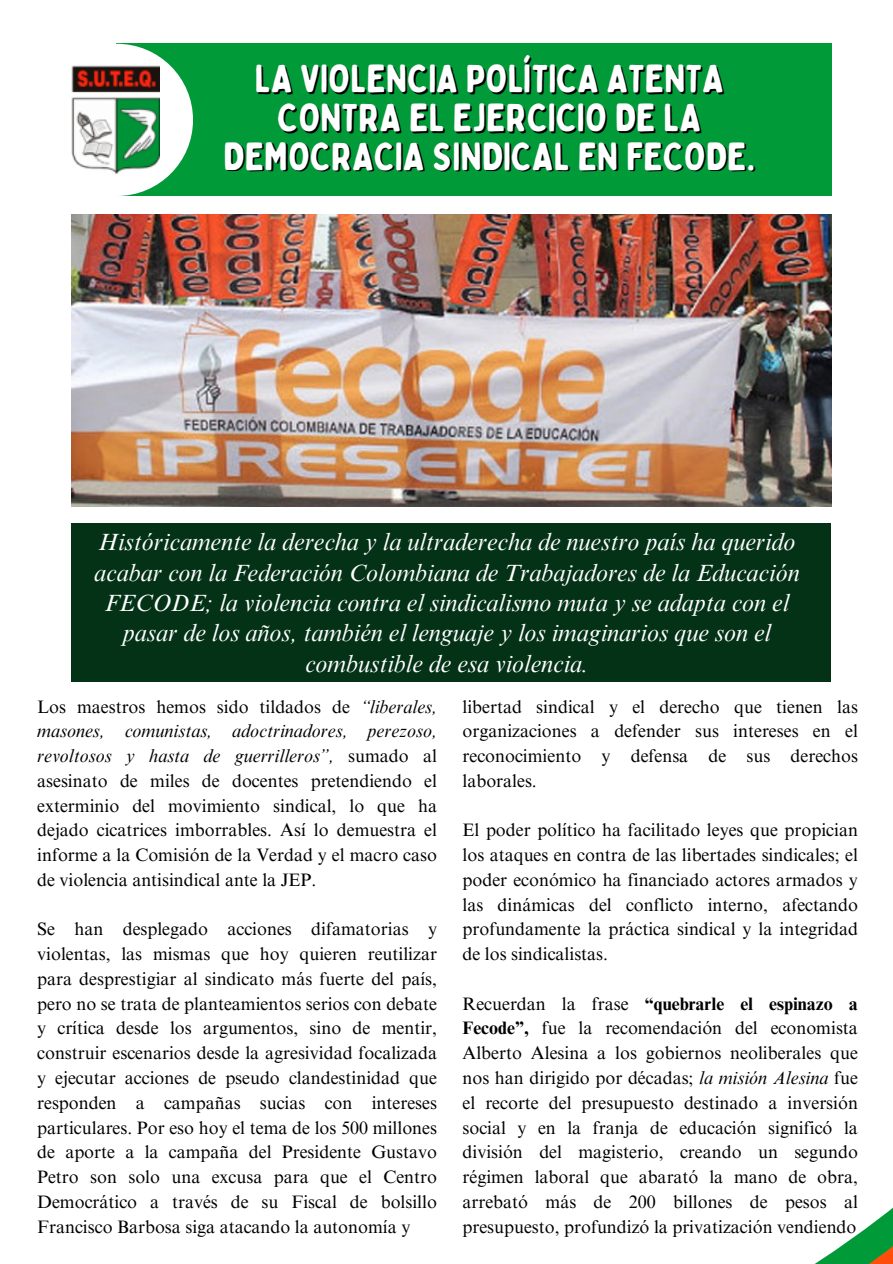
<style>
.page{position:relative;width:893px;height:1264px;background:#fff}
.page>*{position:absolute;margin:0;border:0;box-sizing:border-box;transform-origin:0 0}
.t1{font:39px "Bobby Jones Soft";color:#fff}
.t2{font:italic 24px/30.3px "Times NRMT Pro";color:#fff;text-align:center}
.t3{font:18px/24.8px "Times NRMT Pro";color:#000001;text-align:justify}
.s1{font-style:italic}
.s2{font-weight:700}
</style>
<div class="page">
<img style="left:71px;top:214px;width:760px;height:293px">
<div style="left:116px;top:44px;width:715px;height:152px;background:#009a38"></div>
<div style="left:41px;top:44px;width:152px;height:152px;background:#fff;border-radius:50%"></div>
<img style="left:71px;top:66px;width:88px;height:108px">
<div style="left:71px;top:523px;width:760px;height:158px;background:#033217"></div>
<svg style="left:816px;top:1208px;width:76px;height:55px"></svg>
<h1 class="t1" style="left:255px;top:55px;width:470px">LA VIOLENCIA POLÍTICA ATENTA</h1>
<h2 class="t1" style="left:277px;top:93px;width:425px">CONTRA EL EJERCICIO DE LA</h2>
<p class="t1" style="left:223px;top:132px;width:533px">DEMOCRACIA SINDICAL EN FECODE.</p>
<p class="t2" style="left:94px;top:530px;width:706px">Históricamente la derecha y la ultraderecha de nuestro país ha querido acabar con la Federación Colombiana de Trabajadores de la Educación FECODE; la violencia contra el sindicalismo muta y se adapta con el pasar de los años, también el lenguaje y los imaginarios que son el combustible de esa violencia.</p>
<p class="t3" style="left:37px;top:696px;width:401px">Los maestros hemos sido tildados de <span class="s1">“liberales, masones, comunistas, adoctrinadores, perezoso, revoltosos y hasta de guerrilleros”,</span> sumado al asesinato de miles de docentes pretendiendo el exterminio del movimiento sindical, lo que ha dejado cicatrices imborrables. Así lo demuestra el informe a la Comisión de la Verdad y el macro caso de violencia antisindical ante la JEP.</p>
<p class="t3" style="left:37px;top:919px;width:401px">Se han desplegado acciones difamatorias y violentas, las mismas que hoy quieren reutilizar para desprestigiar al sindicato más fuerte del país, pero no se trata de planteamientos serios con debate y crítica desde los argumentos, sino de mentir, construir escenarios desde la agresividad focalizada y ejecutar acciones de pseudo clandestinidad que responden a campañas sucias con intereses particulares. Por eso hoy el tema de los 500 millones de aporte a la campaña del Presidente Gustavo Petro son solo una excusa para que el Centro Democrático a través de su Fiscal de bolsillo Francisco Barbosa siga atacando la autonomía y</p>
<p class="t3" style="left:462px;top:696px;width:397px">libertad sindical y el derecho que tienen las organizaciones a defender sus intereses en el reconocimiento y defensa de sus derechos laborales.</p>
<p class="t3" style="left:462px;top:820px;width:397px">El poder político ha facilitado leyes que propician los ataques en contra de las libertades sindicales; el poder económico ha financiado actores armados y las dinámicas del conflicto interno, afectando profundamente la práctica sindical y la integridad de los sindicalistas.</p>
<p class="t3" style="left:462px;top:993px;width:397px">Recuerdan la frase <span class="s2">“quebrarle el espinazo a Fecode”,</span> fue la recomendación del economista Alberto Alesina a los gobiernos neoliberales que nos han dirigido por décadas; <span class="s1">la misión Alesina</span> fue el recorte del presupuesto destinado a inversión social y en la franja de educación significó la división del magisterio, creando un segundo régimen laboral que abarató la mano de obra, arrebató más de 200 billones de pesos al presupuesto, profundizó la privatización vendiendo</p>
</div>
